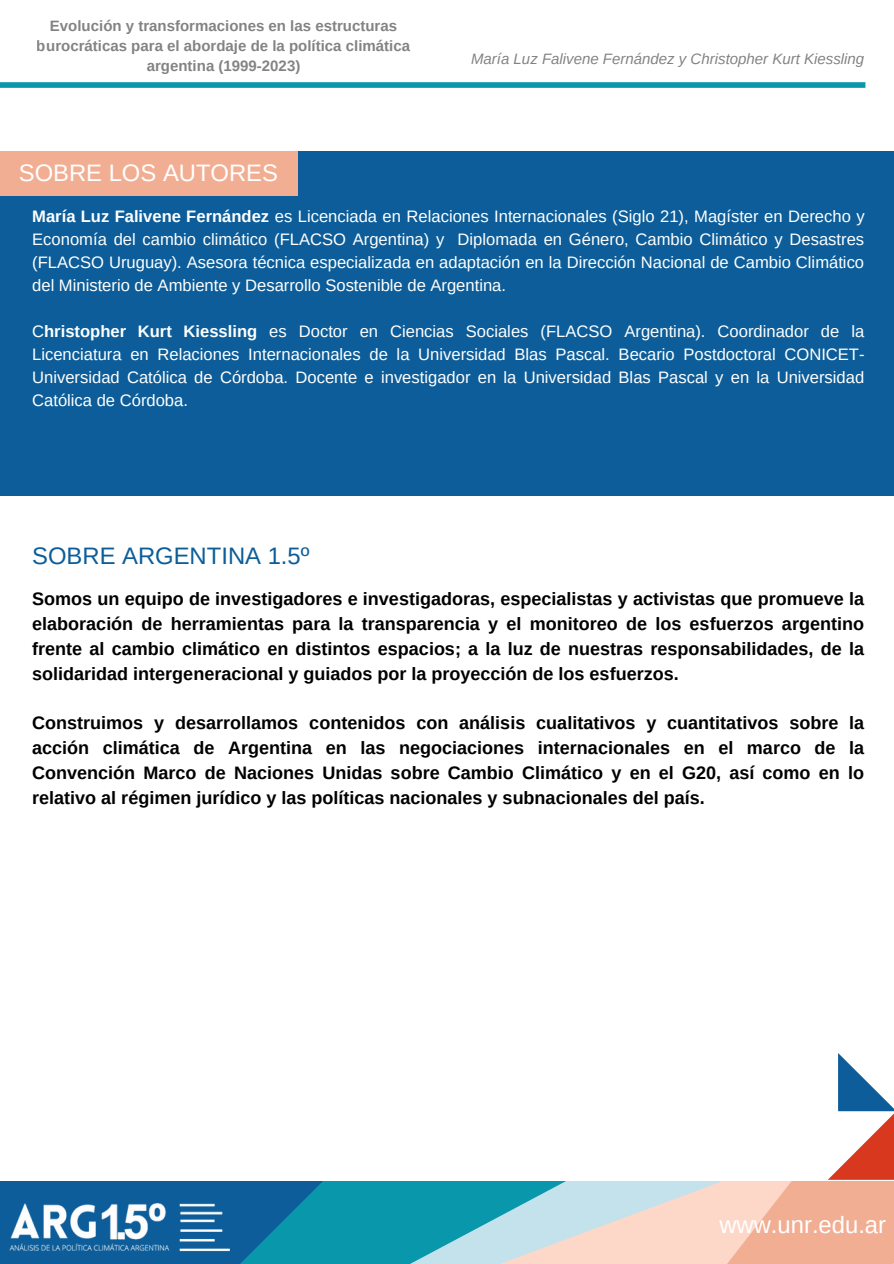
<style>
.page{position:relative;width:894px;height:1264px;background:#fff}
.page>*{position:absolute;margin:0;border:0;box-sizing:border-box;transform-origin:0 0}
.t1{font:23.85px "Arimo";color:#fff}
.t2{font:23.85px "Arimo";color:#0c5d99}
.t3{font:700 18px/24.8px "Arimo";color:#000;text-align:justify}
.t4{font:16.65px/23.1px "Arimo";color:#fff;text-align:justify}
.t5{font:700 15px/20.2px "Arimo";color:#000;text-align:center}
.t6{font:italic 15px "Arimo";color:#000}
.s1{font-weight:700}
</style>
<div class="page">
<svg style="left:393px;top:1181px;width:97px;height:82px;background:#2fa6b8"></svg>
<svg style="left:0;top:1181px;width:393px;height:82px;background:#0a79a2"></svg>
<svg style="left:490px;top:1053px;width:403px;height:210px"></svg>
<img style="left:10px;top:1194px;width:219px;height:63px">
<svg style="left:0;top:82px;width:865px;height:6px;background:#179db0"></svg>
<div style="left:0;top:151px;width:893px;height:344px;background:#0c5d99"></div>
<div style="left:0;top:151px;width:298px;height:45px;background:#f1ae93"></div>
<p class="t5" style="left:37px;top:15px;width:374px">Evolución y transformaciones en las estructuras burocráticas para el abordaje de la política climática argentina (1999-2023)</p>
<h1 class="t1" style="left:19px;top:159px;width:261px">SOBRE LOS AUTORES</h1>
<p class="t6" style="left:471px;top:51px;width:394px">María Luz Falivene Fernández y Christopher Kurt Kiessling</p>
<p class="t4" style="left:32px;top:205px;width:833px"><span class="s1">María Luz Falivene Fernández</span> es Licenciada en Relaciones Internacionales (Siglo 21), Magíster en Derecho y Economía del cambio climático (FLACSO Argentina) y Diplomada en Género, Cambio Climático y Desastres (FLACSO Uruguay). Asesora técnica especializada en adaptación en la Dirección Nacional de Cambio Climático del Ministerio de Ambiente y Desarrollo Sostenible de Argentina.</p>
<p class="t4" style="left:32px;top:320px;width:833px">C<span class="s1">hristopher Kurt Kiessling</span> es Doctor en Ciencias Sociales (FLACSO Argentina). Coordinador de la Licenciatura en Relaciones Internacionales de la Universidad Blas Pascal. Becario Postdoctoral CONICET-Universidad Católica de Córdoba. Docente e investigador en la Universidad Blas Pascal y en la Universidad Católica de Córdoba.</p>
<h1 class="t2" style="left:32px;top:542px;width:279px">SOBRE ARGENTINA 1.5º</h1>
<p class="t3" style="left:32px;top:586px;width:833px">Somos un equipo de investigadores e investigadoras, especialistas y activistas que promueve la elaboración de herramientas para la transparencia y el monitoreo de los esfuerzos argentino frente al cambio climático en distintos espacios; a la luz de nuestras responsabilidades, de la solidaridad intergeneracional y guiados por la proyección de los esfuerzos.</p>
<p class="t3" style="left:32px;top:710px;width:833px">Construimos y desarrollamos contenidos con análisis cualitativos y cuantitativos sobre la acción climática de Argentina en las negociaciones internacionales en el marco de la Convención Marco de Naciones Unidas sobre Cambio Climático y en el G20, así como en lo relativo al régimen jurídico y las políticas nacionales y subnacionales del país.</p>
<h1 class="t1" style="left:719px;top:1211px;width:168px">www.unr.edu.ar</h1>
</div>
